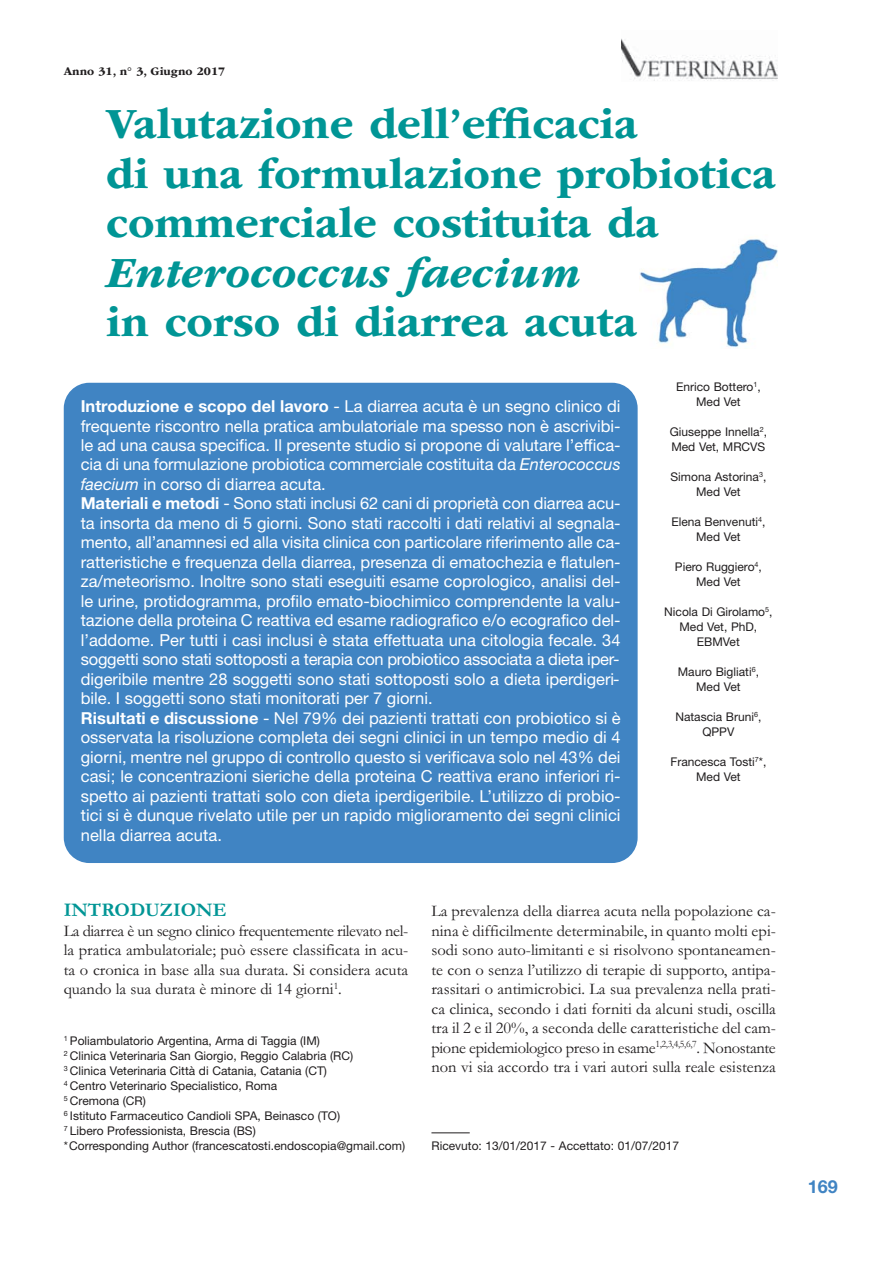
<style>
.page{position:relative;width:893px;height:1263px;background:#fff}
.page>*{position:absolute;margin:0;border:0;box-sizing:border-box;transform-origin:0 0}
.t1{font:700 45px/49.5px "ITC Garamond Std";color:#009595}
.t2{font:italic 700 45px "ITC Garamond Std";color:#009595}
.t3{font:700 19.5px "Garamond";color:#009595}
.t4{font:700 18px "Helvetica Neue LT Std";color:#4084c3}
.t5{font:16.5px/19.5px "Helvetica Neue LT Std";color:#fff}
.t6{font:16.5px/19.5px "Garamond";color:#201d1e;text-align:justify}
.t7{font:12px/15px "Helvetica Neue LT Std";color:#201d1e;text-align:center}
.t8{font:700 12px "ITC Garamond Std";color:#201d1e}
.s1{font-weight:700}
.s2{font-style:italic}
</style>
<div class="page">
<img style="left:640px;top:239px;width:138px;height:109px">
<img style="left:621px;top:38px;width:156px;height:43px">
<div style="left:64px;top:383px;width:574px;height:480px;background:#4084c3;border-radius:26px"></div>
<hr style="left:431px;top:1132px;width:39px;height:1px;background:#201d1e">
<p class="t8" style="left:64px;top:66px;width:163px">Anno 31, n° 3, Giugno 2017</p>
<h1 class="t1" style="left:106px;top:101px;width:671px">Valutazione dell’efficacia<br>di una formulazione probiotica commerciale costituita da</h1>
<h1 class="t2" style="left:106px;top:245px;width:476px">Enterococcus faecium</h1>
<h1 class="t1" style="left:106px;top:299px;width:532px">in corso di diarrea acuta</h1>
<p class="t5" style="left:81px;top:398px;width:541px"><span class="s1">Introduzione e scopo del lavoro</span> - La diarrea acuta è un segno clinico di frequente riscontro nella pratica ambulatoriale ma spesso non è ascrivibi&shy;le ad una causa specifica. Il presente studio si propone di valutare l’effica&shy;cia di una formulazione probiotica commerciale costituita da <span class="s2">Enterococcus faecium</span> in corso di diarrea acuta.<br><span class="s1">Materiali e metodi</span> - Sono stati inclusi 62 cani di proprietà con diarrea acu&shy;ta insorta da meno di 5 giorni. Sono stati raccolti i dati relativi al segnala&shy;mento, all’anamnesi ed alla visita clinica con particolare riferimento alle ca&shy;ratteristiche e frequenza della diarrea, presenza di ematochezia e flatulen&shy;za/meteorismo. Inoltre sono stati eseguiti esame coprologico, analisi del&shy;le urine, protidogramma, profilo emato-biochimico comprendente la valu&shy;tazione della proteina C reattiva ed esame radiografico e/o ecografico del&shy;l’addome. Per tutti i casi inclusi è stata effettuata una citologia fecale. 34 soggetti sono stati sottoposti a terapia con probiotico associata a dieta iper&shy;digeribile mentre 28 soggetti sono stati sottoposti solo a dieta iperdigeri&shy;bile. I soggetti sono stati monitorati per 7 giorni.<br><span class="s1">Risultati e discussione</span> - Nel 79% dei pazienti trattati con probiotico si è osservata la risoluzione completa dei segni clinici in un tempo medio di 4 giorni, mentre nel gruppo di controllo questo si verificava solo nel 43% dei casi; le concentrazioni sieriche della proteina C reattiva erano inferiori ri&shy;spetto ai pazienti trattati solo con dieta iperdigeribile. L’utilizzo di probio&shy;tici si è dunque rivelato utile per un rapido miglioramento dei segni clinici nella diarrea acuta.</p>
<p class="t7" style="left:676px;top:381px;width:86px">Enrico Bottero<sup>1</sup>,<br>Med Vet</p>
<p class="t7" style="left:670px;top:426px;width:99px;text-align:left">Giuseppe Innella<sup>2</sup>,<br>Med Vet, MRCVS</p>
<p class="t7" style="left:670px;top:470px;width:97px">Simona Astorina<sup>3</sup>,<br>Med Vet</p>
<p class="t7" style="left:671px;top:515px;width:96px">Elena Benvenuti<sup>4</sup>,<br>Med Vet</p>
<p class="t7" style="left:675px;top:560px;width:88px">Piero Ruggiero<sup>4</sup>,<br>Med Vet</p>
<p class="t7" style="left:664px;top:605px;width:110px">Nicola Di Girolamo<sup>5</sup>,<br>Med Vet, PhD,<br>EBMVet</p>
<p class="t7" style="left:678px;top:665px;width:83px">Mauro Bigliati<sup>6</sup>,<br>Med Vet</p>
<p class="t7" style="left:675px;top:710px;width:88px">Natascia Bruni<sup>6</sup>,<br>QPPV</p>
<p class="t7" style="left:670px;top:755px;width:97px">Francesca Tosti<sup>7</sup>*,<br>Med Vet</p>
<p class="t3" style="left:64px;top:902px;width:164px">INTRODUZIONE</p>
<p class="t6" style="left:64px;top:923px;width:346px">La diarrea è un segno clinico frequentemente rilevato nel&shy;la pratica ambulatoriale; può essere classificata in acu&shy;ta o cronica in base alla sua durata. Si considera acuta quando la sua durata è minore di 14 giorni<sup>1</sup>.</p>
<p class="t7" style="left:64px;top:1035px;width:343px;text-align:left"><sup>1</sup> Poliambulatorio Argentina, Arma di Taggia (IM)<br><sup>2</sup> Clinica Veterinaria San Giorgio, Reggio Calabria (RC)<br><sup>3</sup> Clinica Veterinaria Città di Catania, Catania (CT)<br><sup>4</sup> Centro Veterinario Specialistico, Roma<br><sup>5</sup> Cremona (CR)<br><sup>6</sup> Istituto Farmaceutico Candioli SPA, Beinasco (TO)<br><sup>7</sup> Libero Professionista, Brescia (BS)<br>*Corresponding Author (francescatosti.endoscopia@gmail.com)</p>
<p class="t6" style="left:431px;top:903px;width:346px">La prevalenza della diarrea acuta nella popolazione ca&shy;nina è difficilmente determinabile, in quanto molti epi&shy;sodi sono auto-limitanti e si risolvono spontaneamen&shy;te con o senza l’utilizzo di terapie di supporto, antipa&shy;rassitari o antimicrobici. La sua prevalenza nella prati&shy;ca clinica, secondo i dati forniti da alcuni studi, oscilla tra il 2 e il 20%, a seconda delle caratteristiche del cam&shy;pione epidemiologico preso in esame<sup>1,2,3,4,5,6,7</sup>. Nonostante non vi sia accordo tra i vari autori sulla reale esistenza</p>
<p class="t7" style="left:431px;top:1139px;width:249px">Ricevuto: 13/01/2017 - Accettato: 01/07/2017</p>
<p class="t4" style="left:808px;top:1180px;width:32px">169</p>
</div>
